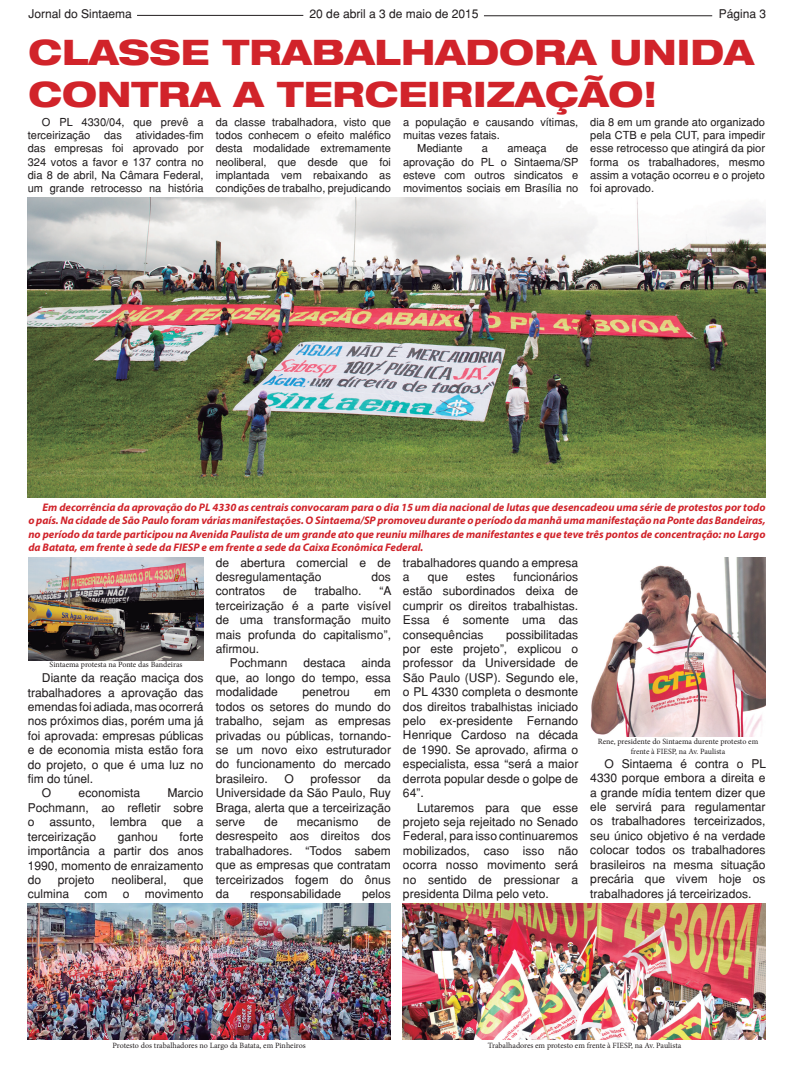
<style>
.page{position:relative;width:794px;height:1078px;background:#fff}
.page>*{position:absolute;margin:0;border:0;box-sizing:border-box;transform-origin:0 0}
.t1{font:800 expanded 35px/42px "Helvetica 83";color:#d1232a}
.t2{font:12px/14.4px "Helvetica";color:#231f20;text-align:justify}
.t3{font:11px/13.2px "Helvetica";color:#231f20;text-align:justify}
.t4{font:italic 700 11px/13.2px "Myriad Pro";color:#d1232a;text-align:justify}
.t5{font:8px/9.6px "Minion Pro";letter-spacing:-.005em;color:#231f20;text-align:center}
</style>
<div class="page">
<img style="left:28px;top:197px;width:737px;height:300px">
<img style="left:28px;top:557px;width:176px;height:103px">
<img style="left:590px;top:557px;width:175px;height:179px">
<img style="left:403px;top:903px;width:363px;height:136px">
<img style="left:28px;top:903px;width:362px;height:136px">
<hr style="left:137px;top:15px;width:166px;height:1px;background:#231f20">
<hr style="left:484px;top:15px;width:228px;height:1px;background:#231f20">
<p class="t2" style="left:28px;top:7px;width:105px">Jornal do Sintaema</p>
<p class="t2" style="left:309px;top:7px;width:170px">20 de abril a 3 de maio de 2015</p>
<p class="t2" style="left:718px;top:7px;width:49px">Página 3</p>
<h1 class="t1" style="left:28px;top:31px;width:727px">CLASSE TRABALHADORA UNIDA<br>CONTRA A TERCEIRIZAÇÃO!</h1>
<p class="t3" style="left:216px;top:115px;width:177px">da classe trabalhadora, visto que todos conhecem o efeito maléfico desta modalidade extremamente neoliberal, que desde que foi implantada vem rebaixando as condições de trabalho, prejudicando</p>
<p class="t3" style="left:403px;top:115px;width:177px">a população e causando vítimas,</p>
<p class="t3" style="left:28px;top:115px;width:177px;text-indent:14px">O PL 4330/04, que prevê a terceirização das atividades-fim das empresas foi aprovado por 324 votos a favor e 137 contra no dia 8 de abril, Na Câmara Federal, um grande retrocesso na história</p>
<p class="t3" style="left:590px;top:115px;width:176px">dia 8 em um grande ato organizado pela CTB e pela CUT, para impedir esse retrocesso que atingirá da pior forma os trabalhadores, mesmo assim a votação ocorreu e o projeto foi aprovado.</p>
<p class="t3" style="left:403px;top:128px;width:98px">muitas vezes fatais.</p>
<p class="t3" style="left:417px;top:142px;width:47px">Mediante</p>
<p class="t3" style="left:482px;top:142px;width:8px">a</p>
<p class="t3" style="left:507px;top:142px;width:41px">ameaça</p>
<p class="t3" style="left:403px;top:142px;width:177px;text-indent:163px">de aprovação do PL o Sintaema/SP esteve com outros sindicatos e movimentos sociais em Brasília no</p>
<p class="t4" style="left:28px;top:500px;width:739px;text-indent:14px">Em decorrência da aprovação do PL 4330 as centrais convocaram para o dia 15 um dia nacional de lutas que desencadeou uma série de protestos por todo o país. Na cidade de São Paulo foram várias manifestações. O Sintaema/SP promoveu durante o período da manhã uma manifestação na Ponte das Bandeiras, no período da tarde participou na Avenida Paulista de um grande ato que reuniu milhares de manifestantes e que teve três pontos de concentração: no Largo da Batata, em frente à sede da FIESP e em frente a sede da Caixa Econômica Federal.</p>
<p class="t2" style="left:216px;top:555px;width:177px">de abertura comercial e de desregulamentação</p>
<p class="t2" style="left:403px;top:554px;width:177px">trabalhadores quando a empresa a</p>
<p class="t2" style="left:403px;top:569px;width:177px;text-indent:110px">funcionários estão subordinados deixa de cumprir os direitos trabalhistas.<br>Essa é somente uma das consequências</p>
<p class="t2" style="left:371px;top:569px;width:21px">dos</p>
<p class="t2" style="left:428px;top:569px;width:22px">que</p>
<p class="t2" style="left:466px;top:569px;width:30px">estes</p>
<p class="t2" style="left:216px;top:583px;width:51px">contratos</p>
<p class="t2" style="left:283px;top:583px;width:15px">de</p>
<p class="t2" style="left:315px;top:583px;width:48px">trabalho.</p>
<p class="t2" style="left:380px;top:583px;width:14px">“A</p>
<p class="t2" style="left:216px;top:598px;width:177px">terceirização é a parte visível</p>
<p class="t2" style="left:216px;top:612px;width:177px">de uma transformação muito</p>
<p class="t2" style="left:216px;top:627px;width:177px">mais profunda do capitalismo”,</p>
<p class="t2" style="left:216px;top:641px;width:45px">afirmou.</p>
<p class="t2" style="left:230px;top:655px;width:59px">Pochmann</p>
<p class="t2" style="left:303px;top:655px;width:44px">destaca</p>
<p class="t2" style="left:403px;top:626px;width:177px;text-indent:103px">possibilitadas por este projeto”, explicou o professor da Universidade de São Paulo (USP). Segundo ele, o PL 4330 completa o desmonte dos direitos trabalhistas iniciado pelo ex-presidente Fernando Henrique Cardoso na década de 1990. Se aprovado, afirma o especialista, essa “será a maior derrota popular desde o golpe de 64”.</p>
<p class="t2" style="left:403px;top:799px;width:177px;text-indent:14px">Lutaremos para que esse projeto seja rejeitado no Senado Federal, para isso continuaremos mobilizados, caso isso não ocorra nosso movimento será no sentido de pressionar a presidenta Dilma pelo veto.</p>
<p class="t2" style="left:216px;top:655px;width:177px;text-indent:146px">ainda que, ao longo do tempo, essa modalidade</p>
<p class="t5" style="left:50px;top:660px;width:134px">Sintaema protesta na Ponte das Bandeiras</p>
<p class="t2" style="left:42px;top:670px;width:163px">Diante da reação maciça dos</p>
<p class="t2" style="left:28px;top:684px;width:177px">trabalhadores a aprovação das</p>
<p class="t2" style="left:28px;top:699px;width:177px">emendas foi adiada, mas ocorrerá</p>
<p class="t2" style="left:28px;top:713px;width:177px">nos próximos dias, porém uma já</p>
<p class="t2" style="left:28px;top:728px;width:177px">foi aprovada: empresas públicas</p>
<p class="t2" style="left:28px;top:742px;width:177px">e de economia mista estão fora</p>
<p class="t2" style="left:28px;top:756px;width:177px">do projeto, o que é uma luz no</p>
<p class="t2" style="left:28px;top:771px;width:67px">fim do túnel.</p>
<p class="t2" style="left:42px;top:785px;width:11px">O</p>
<p class="t2" style="left:79px;top:785px;width:63px">economista</p>
<p class="t2" style="left:302px;top:684px;width:49px">penetrou</p>
<p class="t2" style="left:216px;top:684px;width:177px;text-indent:159px">em todos os setores do mundo do trabalho, sejam as empresas privadas ou públicas, tornando&shy;se um novo eixo estruturador do funcionamento do mercado brasileiro.</p>
<p class="t5" style="left:597px;top:737px;width:162px">Rene, presidente do Sintaema durente protesto em frente à FIESP, na Av. Paulista</p>
<p class="t2" style="left:590px;top:756px;width:177px;text-indent:14px">O Sintaema é contra o PL 4330 porque embora a direita e a grande mídia tentem dizer que ele servirá para regulamentar os trabalhadores terceirizados, seu único objetivo é na verdade colocar todos os trabalhadores brasileiros na mesma situação precária que vivem hoje os trabalhadores já terceirizados.</p>
<p class="t2" style="left:284px;top:771px;width:11px">O</p>
<p class="t2" style="left:311px;top:771px;width:52px">professor</p>
<p class="t2" style="left:216px;top:771px;width:177px;text-indent:162px">da Universidade da São Paulo, Ruy Braga, alerta que a terceirização serve</p>
<p class="t2" style="left:28px;top:785px;width:177px;text-indent:140px">Marcio Pochmann, ao refletir sobre o assunto, lembra que a terceirização</p>
<p class="t2" style="left:216px;top:814px;width:177px;text-indent:162px">de desrespeito aos direitos dos trabalhadores. “Todos sabem que as empresas que contratam terceirizados fogem do ônus da</p>
<p class="t2" style="left:264px;top:814px;width:15px">de</p>
<p class="t2" style="left:297px;top:814px;width:63px">mecanismo</p>
<p class="t2" style="left:28px;top:828px;width:177px;text-indent:152px">forte importância a partir dos anos 1990, momento de enraizamento do</p>
<p class="t2" style="left:118px;top:828px;width:42px">ganhou</p>
<p class="t2" style="left:58px;top:872px;width:38px">projeto</p>
<p class="t2" style="left:111px;top:872px;width:57px">neoliberal,</p>
<p class="t2" style="left:183px;top:872px;width:22px">que</p>
<p class="t2" style="left:28px;top:886px;width:43px">culmina</p>
<p class="t2" style="left:85px;top:886px;width:24px">com</p>
<p class="t2" style="left:123px;top:886px;width:8px">o</p>
<p class="t2" style="left:145px;top:886px;width:60px">movimento</p>
<p class="t2" style="left:250px;top:886px;width:93px">responsabilidade</p>
<p class="t2" style="left:362px;top:886px;width:30px">pelos</p>
<p class="t5" style="left:112px;top:1040px;width:195px">Protesto dos trabalhadores no Largo da Batata, em Pinheiros</p>
<p class="t5" style="left:488px;top:1040px;width:195px">Trabalhadores em protesto em frente à FIESP, na Av. Paulista</p>
</div>
